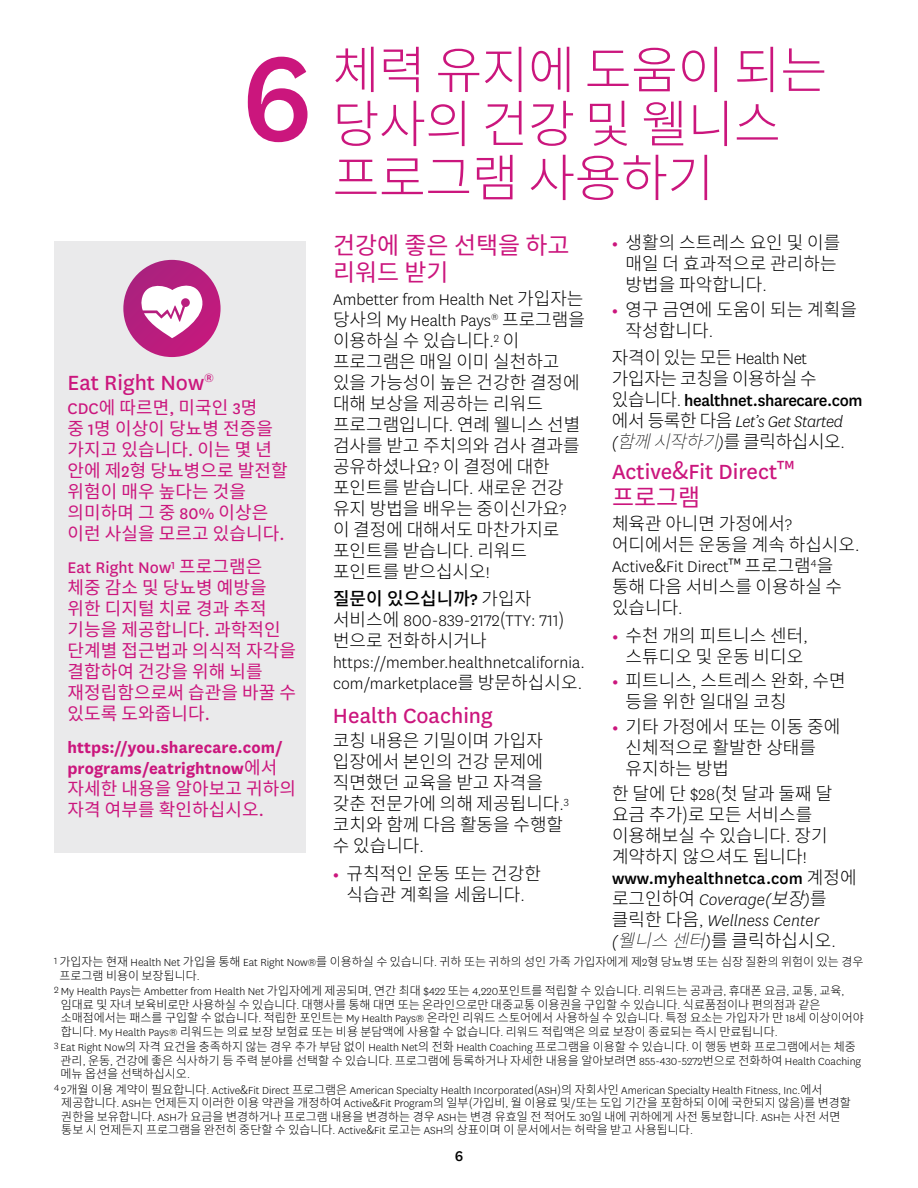
<style>
.page{position:relative;width:918px;height:1188px;background:#fff}
.page>*{position:absolute;margin:0;border:0;box-sizing:border-box;transform-origin:0 0}
.t1{font:500 139.5px "Centene Sans";color:#cb167d}
.t2{font:300 51px/54px "Noto Sans CJ Kkr";letter-spacing:-.01em;color:#cb167d}
.t3{font:24px/27px "Centene Sans";color:#cb167d}
.t4{font:24px/27px "Noto Sans CJ Kkr";color:#cb167d}
.t5{font:300 18px/21px "Noto Sans CJ Kkr";color:#000}
.t6{font:18px/21px "Noto Sans CJ Kkr";letter-spacing:.005em;color:#cb167d}
.t7{font:300 18px/21px "Centene Sans";letter-spacing:.005em;color:#000;text-align:justify}
.t8{font:300 18px/21px "Noto Sans CJ Kkr";letter-spacing:-.02em;color:#000}
.t9{font:700 18px/21px "Centene Sans";letter-spacing:.005em;color:#cb167d}
.t10{font:18px "Centene Sans";letter-spacing:.005em;color:#cb167d}
.t11{font:500 16.5px "Centene Sans";color:#000}
.t12{font:300 12px/13.5px "Noto Sans CJ Kkr";color:#000}
.s1{font-family:"Centene Sans"}
.s2{font-family:"Noto Sans CJ Kkr"}
.s3{font-family:"Noto Sans CJ Kkr";font-weight:400}
.s4{font-weight:400}
.s5{font-family:"Noto Sans CJ Kkr";font-weight:500}
.s6{font-weight:500}
.s7{font-family:"Centene Sans";font-weight:700;color:#cb167d}
.s8{font-family:"Centene Sans";font-weight:500}
.s9{font-family:"Centene Sans";font-style:italic}
.s10{font-weight:100;font-style:italic}
.s11{font-style:italic}
</style>
<div class="page">
<div style="left:54px;top:242px;width:252px;height:611px;background:#eaeaeb"></div>
<svg style="left:123px;top:260px;width:98px;height:97px;background:#b72280"></svg>
<svg style="left:141px;top:281px;width:65px;height:57px;background:#e09cc6"></svg>
<h2 class="t1" style="left:241px;top:3px;width:73px">6</h2>
<h2 class="t2" style="left:332px;top:44px;width:496px">체력 유지에 도움이 되는 당사의 건강 및 웰니스 프로그램 사용하기</h2>
<h3 class="t3" style="left:68px;top:368px;width:148px">Eat Right Now<sup>®</sup></h3>
<p class="t6" style="left:68px;top:397px;width:222px"><span class="s1">CDC</span>에 따르면<span class="s1">,</span> 미국인 <span class="s1">3</span>명<br>중 <span class="s1">1</span>명 이상이 당뇨병 전증을 가지고 있습니다<span class="s1">.</span> 이는 몇 년 안에 제<span class="s1">2</span>형 당뇨병으로 발전할 위험이 매우 높다는 것을 의미하며 그 중 <span class="s1">80%</span> 이상은 이런 사실을 모르고 있습니다<span class="s1">.</span></p>
<p class="t10" style="left:68px;top:556px;width:196px">Eat Right Now<sup>1</sup> <span class="s2">프로그램은</span></p>
<p class="t6" style="left:68px;top:577px;width:230px">체중 감소 및 당뇨병 예방을 위한 디지털 치료 경과 추적 기능을 제공합니다<span class="s1">.</span> 과학적인 단계별 접근법과 의식적 자각을 결합하여 건강을 위해 뇌를 재정립함으로써 습관을 바꿀 수 있도록 도와줍니다<span class="s1">.</span></p>
<p class="t9" style="left:68px;top:736px;width:230px">https://you.sharecare.com/ programs/eatrightnow<span class="s3">에서 자세한 내용을 알아보고 귀하의 자격 여부를 확인하십시오</span><span class="s4">.</span></p>
<h3 class="t4" style="left:333px;top:232px;width:238px">건강에 좋은 선택을 하고 리워드 받기</h3>
<p class="t7" style="left:333px;top:288px;width:253px">Ambetter from Health Net <span class="s2">가입자는 당사의</span> My Health Pays<sup>®</sup> <span class="s2">프로그램을 이용하실 수 있습니다</span>.<sup>2</sup> <span class="s2">이</span></p>
<p class="t5" style="left:333px;top:351px;width:249px">프로그램은 매일 이미 실천하고 있을 가능성이 높은 건강한 결정에 대해 보상을 제공하는 리워드 프로그램입니다<span class="s1">.</span> 연례 웰니스 선별 검사를 받고 주치의와 검사 결과를 공유하셨나요<span class="s1">?</span> 이 결정에 대한 포인트를 받습니다<span class="s1">.</span> 새로운 건강 유지 방법을 배우는 중이신가요<span class="s1">? </span>이 결정에 대해서도 마찬가지로 포인트를 받습니다<span class="s1">.</span> 리워드 포인트를 받으십시오<span class="s1">!</span></p>
<p class="t7" style="left:333px;top:589px;width:253px;text-align:left"><span class="s5">질문이 있으십니까</span><span class="s6">?</span> <span class="s2">가입자 서비스에</span> 800-839-2172<span class="s2">(</span>TTY: 711<span class="s2">) 번으로 전화하시거나 </span>https://member.healthnetcalifornia. com/marketplace<span class="s2">를 방문하십시오</span>.</p>
<h3 class="t3" style="left:333px;top:701px;width:161px">Health Coaching</h3>
<p class="t5" style="left:333px;top:730px;width:237px">코칭 내용은 기밀이며 가입자 입장에서 본인의 건강 문제에 직면했던 교육을 받고 자격을 갖춘 전문가에 의해 제공됩니다<span class="s1">.</span><sup>3</sup></p>
<p class="t5" style="left:333px;top:814px;width:232px">코치와 함께 다음 활동을 수행할 수 있습니다<span class="s1">.</span></p>
<p class="t5" style="left:333px;top:863px;width:210px;text-align:center"><span class="s7">•</span> 규칙적인 운동 또는 건강한 식습관 계획을 세웁니다<span class="s1">.</span></p>
<p class="t5" style="left:625px;top:232px;width:216px;text-indent:-14px"><span class="s7">•</span> 생활의 스트레스 요인 및 이를 매일 더 효과적으로 관리하는 방법을 파악합니다<span class="s1">.</span></p>
<p class="t5" style="left:625px;top:299px;width:233px;text-indent:-14px"><span class="s7">•</span> 영구 금연에 도움이 되는 계획을 작성합니다<span class="s1">.</span></p>
<p class="t8" style="left:612px;top:348px;width:252px">자격이 있는 모든 <span class="s1">Health Net </span>가입자는 코칭을 이용하실 수 있습니다<span class="s1">.</span> <span class="s8">healthnet.sharecare.com </span>에서 등록한 다음 <span class="s9">Let’s Get Started (</span><span class="s10">함께시작하기</span><span class="s9">)</span>를 클릭하십시오<span class="s1">.</span></p>
<h3 class="t3" style="left:612px;top:457px;width:184px">Active<span class="s2">&amp;</span>Fit Direct<span class="s2">™ 프로그램</span></h3>
<p class="t5" style="left:612px;top:513px;width:249px">체육관 아니면 가정에서<span class="s1">? </span>어디에서든 운동을 계속 하십시오<span class="s1">.<br>Active</span>&amp;<span class="s1">Fit Direct</span>™ 프로그램<sup>4</sup>을</p>
<p class="t5" style="left:612px;top:576px;width:232px">통해 다음 서비스를 이용하실 수 있습니다<span class="s1">.</span></p>
<p class="t5" style="left:612px;top:625px;width:197px;text-align:center"><span class="s7">•</span> 수천 개의 피트니스 센터<span class="s1">, </span>스튜디오 및 운동 비디오</p>
<p class="t5" style="left:626px;top:671px;width:222px;text-indent:-14px"><span class="s7">•</span> 피트니스<span class="s1">,</span> 스트레스 완화<span class="s1">,</span> 수면 등을 위한 일대일 코칭</p>
<p class="t5" style="left:626px;top:716px;width:216px;text-indent:-14px"><span class="s7">•</span> 기타 가정에서 또는 이동 중에 신체적으로 활발한 상태를 유지하는 방법</p>
<p class="t5" style="left:612px;top:783px;width:246px">한 달에 단 <span class="s1">$28</span>(첫 달과 둘째 달 요금 추가)로 모든 서비스를 이용해보실 수 있습니다<span class="s1">.</span> 장기 계약하지 않으셔도 됩니다<span class="s1">! </span><span class="s8">www.myhealthnetca.com</span> 계정에 로그인하여 <span class="s9">Coverage(</span><span class="s11">보장</span><span class="s9">)</span>를 클릭한 다음<span class="s1">,</span> <span class="s9">Wellness Center (</span><span class="s10">웰니스센터</span><span class="s9">)</span>를 클릭하십시오<span class="s1">.</span></p>
<p class="t12" style="left:59px;top:955px;width:806px;text-indent:-5px"><sup>1</sup> 가입자는 현재 <span class="s1">Health Net</span> 가입을 통해 <span class="s1">Eat Right Now®</span>를 이용하실 수 있습니다<span class="s1">.</span> 귀하 또는 귀하의 성인 가족 가입자에게 제<span class="s1">2</span>형 당뇨병 또는 심장 질환의 위험이 있는 경우 프로그램 비용이 보장됩니다<span class="s1">.</span></p>
<p class="t12" style="left:61px;top:984px;width:805px;text-indent:-7px"><sup>2</sup> <span class="s1">My Health Pays</span>는 <span class="s1">Ambetter from Health Net</span> 가입자에게 제공되며<span class="s1">,</span> 연간 최대 <span class="s1">$422</span> 또는 <span class="s1">4,220</span>포인트를 적립할 수 있습니다<span class="s1">.</span> 리워드는 공과금<span class="s1">,</span> 휴대폰 요금<span class="s1">,</span> 교통<span class="s1">,</span> 교육<span class="s1">, </span>임대료 및 자녀 보육비로만 사용하실 수 있습니다<span class="s1">.</span> 대행사를 통해 대면 또는 온라인으로만 대중교통 이용권을 구입할 수 있습니다<span class="s1">.</span> 식료품점이나 편의점과 같은 소매점에서는 패스를 구입할 수 없습니다<span class="s1">.</span> 적립한 포인트는 <span class="s1">My Health Pays®</span> 온라인 리워드 스토어에서 사용하실 수 있습니다<span class="s1">.</span> 특정 요소는 가입자가 만 <span class="s1">18</span>세 이상이어야 합니다<span class="s1">. My Health Pays®</span> 리워드는 의료 보장 보험료 또는 비용 분담액에 사용할 수 없습니다<span class="s1">.</span> 리워드 적립액은 의료 보장이 종료되는 즉시 만료됩니다<span class="s1">.</span></p>
<p class="t12" style="left:61px;top:1040px;width:802px;text-indent:-7px"><sup>3</sup> <span class="s1">Eat Right Now</span>의 자격 요건을 충족하지 않는 경우 추가 부담 없이 <span class="s1">Health Net</span>의 전화 <span class="s1">Health Coaching</span> 프로그램을 이용할 수 있습니다<span class="s1">.</span> 이 행동 변화 프로그램에서는 체중 관리<span class="s1">,</span> 운동<span class="s1">,</span> 건강에 좋은 식사하기 등 주력 분야를 선택할 수 있습니다<span class="s1">.</span> 프로그램에 등록하거나 자세한 내용을 알아보려면 <span class="s1">855-430-5272</span>번으로 전화하여 <span class="s1">Health Coaching </span>메뉴 옵션을 선택하십시오<span class="s1">.</span></p>
<p class="t12" style="left:61px;top:1083px;width:791px;text-indent:-7px"><sup>4</sup> <span class="s1">2</span>개월 이용 계약이 필요합니다<span class="s1">. Active</span>&amp;<span class="s1">Fit Direct</span> 프로그램은 <span class="s1">American Specialty Health Incorporated</span>(<span class="s1">ASH</span>)의 자회사인 <span class="s1">American Specialty Health Fitness, Inc.</span>에서 제공합니다<span class="s1">. ASH</span>는 언제든지 이러한 이용 약관을 개정하여 <span class="s1">Active</span>&amp;<span class="s1">Fit Program</span>의 일부(가입비<span class="s1">,</span> 월 이용료 및<span class="s1">/</span>또는 도입 기간을 포함하되 이에 국한되지 않음)를 변경할 권한을 보유합니다<span class="s1">. ASH</span>가 요금을 변경하거나 프로그램 내용을 변경하는 경우 <span class="s1">ASH</span>는 변경 유효일 전 적어도 <span class="s1">30</span>일 내에 귀하에게 사전 통보합니다<span class="s1">. ASH</span>는 사전 서면 통보 시 언제든지 프로그램을 완전히 중단할 수 있습니다<span class="s1">. Active</span>&amp;<span class="s1">Fit</span> 로고는 <span class="s1">ASH</span>의 상표이며 이 문서에서는 허락을 받고 사용됩니다<span class="s1">.</span></p>
<h3 class="t11" style="left:455px;top:1145px;width:10px">6</h3>
</div>
